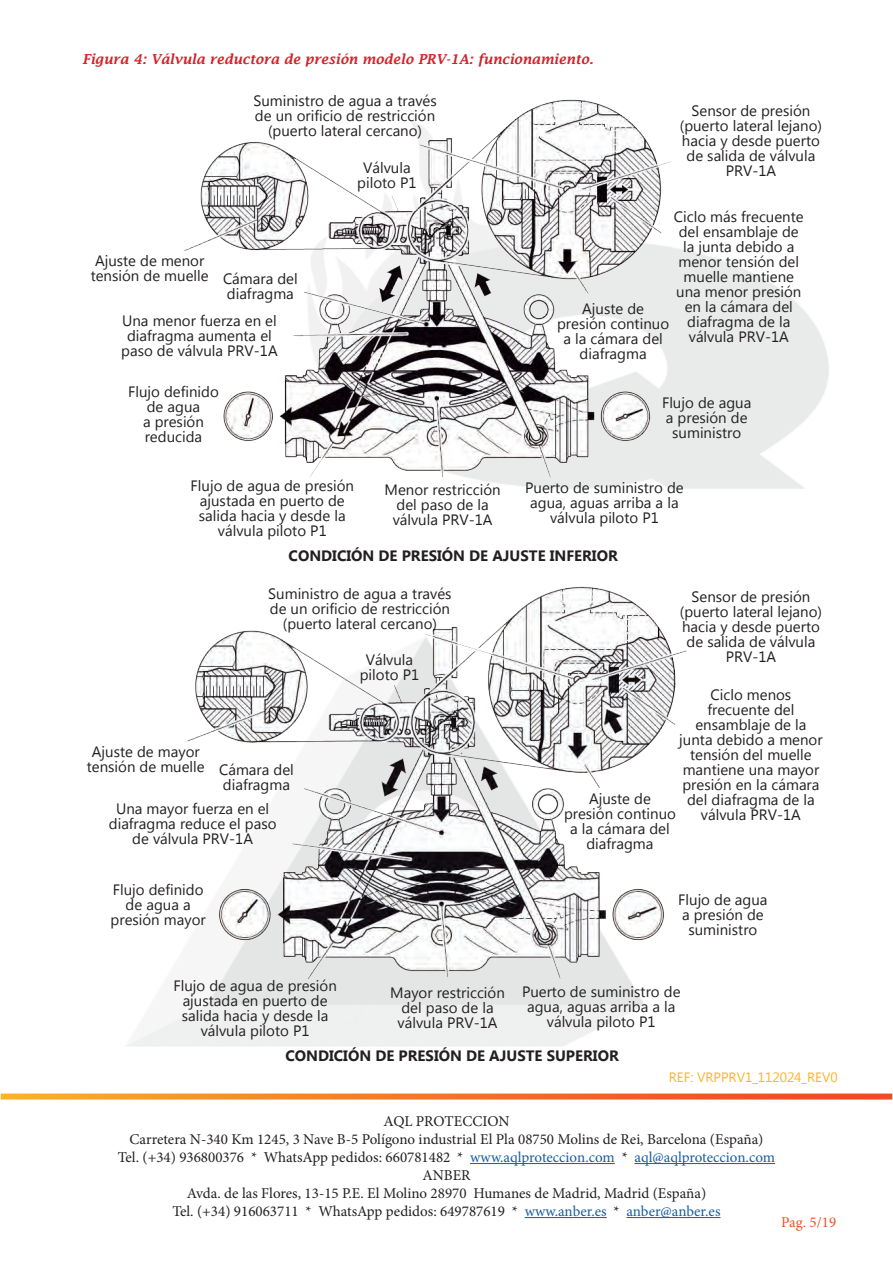
<style>
.page{position:relative;width:893px;height:1263px;background:#fff}
.page>*{position:absolute;margin:0;border:0;box-sizing:border-box;transform-origin:0 0}
.t1{font:15px/15px "Microsoft New Tai Lue";color:#231f20;text-align:center}
.t2{font:15px/18px "Minion Pro";color:#231f20;text-align:center}
.t3{font:700 15px "Microsoft New Tai Lue";color:#231f20}
.t4{font:15px "Minion Pro";color:#f05126}
.t5{font:italic 600 13.5px "Lucida Fax";color:#d1232a}
.t6{font:13.5px "Microsoft New Tai Lue";color:#fcb325}
.s1{color:#175d9e}
</style>
<div class="page">
<svg style="left:1px;top:1093px;width:891px;height:6px"></svg>
<hr style="left:470px;top:1163px;width:145px;height:1px;background:#175d9e">
<hr style="left:634px;top:1163px;width:141px;height:1px;background:#175d9e">
<hr style="left:525px;top:1217px;width:82px;height:1px;background:#175d9e">
<hr style="left:626px;top:1217px;width:94px;height:1px;background:#175d9e">
<img style="left:183px;top:99px;width:628px;height:390px">
<img style="left:126px;top:586px;width:561px;height:460px">
<p class="t5" style="left:82px;top:52px;width:513px">Figura 4: Válvula reductora de presión modelo PRV-1A: funcionamiento.</p>
<p class="t1" style="left:253px;top:94px;width:185px">Suministro de agua a través de un orificio de restricción (puerto lateral cercano)</p>
<p class="t1" style="left:357px;top:162px;width:61px">Válvula piloto P1</p>
<p class="t1" style="left:680px;top:105px;width:144px">Sensor de presión (puerto lateral lejano) hacia y desde puerto de salida de válvula<br>PRV-1A</p>
<p class="t1" style="left:674px;top:211px;width:131px">Ciclo más frecuente del ensamblaje de la junta debido a menor tensión del muelle mantiene una menor presión en la cámara del diafragma de la válvula PRV-1A</p>
<p class="t1" style="left:91px;top:254px;width:119px;text-align:left">Ajuste de menor tensión de muelle</p>
<p class="t1" style="left:121px;top:314px;width:158px">Una menor fuerza en el diafragma aumenta el paso de válvula PRV-1A</p>
<p class="t1" style="left:128px;top:386px;width:92px">Flujo definido de agua<br>a presión reducida</p>
<p class="t1" style="left:191px;top:480px;width:165px">Flujo de agua de presión ajustada en puerto de salida hacia y desde la válvula piloto P1</p>
<p class="t1" style="left:385px;top:483px;width:118px">Menor restricción del paso de la válvula PRV-1A</p>
<p class="t1" style="left:223px;top:272px;width:76px;text-align:left">Cámara del diafragma</p>
<p class="t1" style="left:557px;top:303px;width:113px">Ajuste de presión continuo a la cámara del diafragma</p>
<p class="t1" style="left:662px;top:396px;width:91px">Flujo de agua a presión de suministro</p>
<p class="t1" style="left:525px;top:482px;width:160px">Puerto de suministro de agua, aguas arriba a la válvula piloto P1</p>
<p class="t3" style="left:289px;top:547px;width:331px">CONDICIÓN DE PRESIÓN DE AJUSTE INFERIOR</p>
<p class="t1" style="left:268px;top:587px;width:185px">Suministro de agua a través de un orificio de restricción (puerto lateral cercano)</p>
<p class="t1" style="left:680px;top:591px;width:144px">Sensor de presión (puerto lateral lejano) hacia y desde puerto de salida de válvula<br>PRV-1A</p>
<p class="t1" style="left:679px;top:688px;width:145px">Ciclo menos frecuente del ensamblaje de la junta debido a menor tensión del muelle mantiene una mayor presión en la cámara del diafragma de la válvula PRV-1A</p>
<p class="t1" style="left:360px;top:654px;width:61px">Válvula piloto P1</p>
<p class="t1" style="left:87px;top:746px;width:119px">Ajuste de mayor tensión de muelle</p>
<p class="t1" style="left:219px;top:764px;width:76px;text-align:left">Cámara del diafragma</p>
<p class="t1" style="left:564px;top:792px;width:113px">Ajuste de presión continuo a la cámara del diafragma</p>
<p class="t1" style="left:109px;top:803px;width:169px">Una mayor fuerza en el diafragma reduce el paso de válvula PRV-1A</p>
<p class="t1" style="left:111px;top:883px;width:97px">Flujo definido de agua a presión mayor</p>
<p class="t1" style="left:173px;top:979px;width:165px">Flujo de agua de presión ajustada en puerto de salida hacia y desde la válvula piloto P1</p>
<p class="t1" style="left:678px;top:894px;width:91px">Flujo de agua a presión de suministro</p>
<p class="t1" style="left:390px;top:986px;width:116px">Mayor restricción del paso de la válvula PRV-1A</p>
<p class="t1" style="left:522px;top:986px;width:160px">Puerto de suministro de agua, aguas arriba a la válvula piloto P1</p>
<p class="t3" style="left:286px;top:1047px;width:335px">CONDICIÓN DE PRESIÓN DE AJUSTE SUPERIOR</p>
<p class="t6" style="left:669px;top:1069px;width:170px">REF: VRPPRV1_112024_REV0</p>
<p class="t2" style="left:118px;top:1112px;width:659px">AQL PROTECCION<br>Carretera N-340 Km 1245, 3 Nave B-5 Polígono industrial El Pla 08750 Molins de Rei, Barcelona (España)<br>Tel. (+34) 936800376 * WhatsApp pedidos: 660781482 * <span class="s1">www.aqlproteccion.com</span> * <span class="s1">aql@aqlproteccion.com </span>ANBER<br>Avda. de las Flores, 13-15 P.E. El Molino 28970 Humanes de Madrid, Madrid (España)<br>Tel. (+34) 916063711 * WhatsApp pedidos: 649787619 * <span class="s1">www.anber.es</span> * <span class="s1">anber@anber.es</span></p>
<p class="t4" style="left:781px;top:1212px;width:57px">Pag. 5/19</p>
</div>
